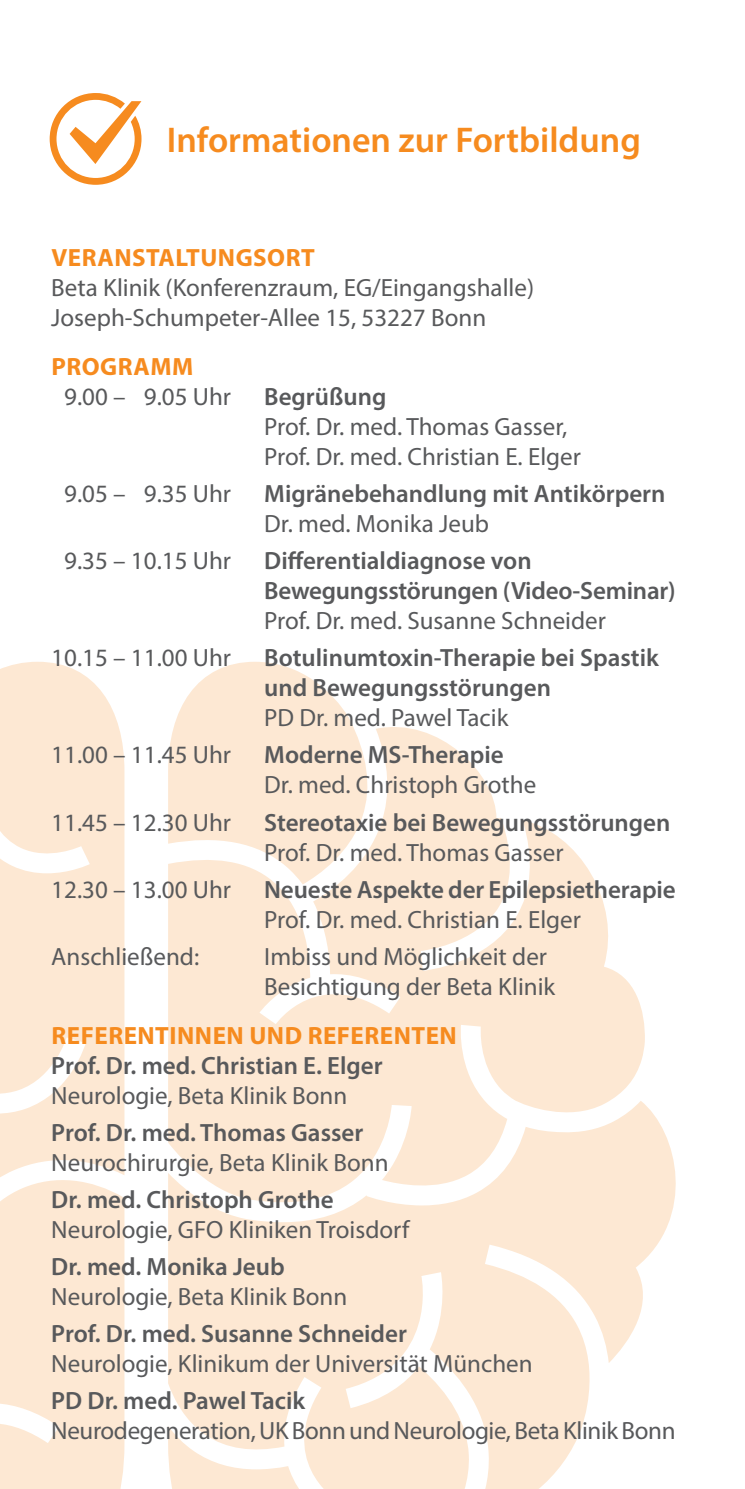
<style>
.page{position:relative;width:745px;height:1489px;background:#fff}
.page>*{position:absolute;margin:0;border:0;box-sizing:border-box;transform-origin:0 0}
.t1{font:600 35.75px "Myriad Pro";color:#f68b1f}
.t2{font:25px/30px "Myriad Pro";color:#58595b}
.t3{font:600 25px/30px "Myriad Pro";color:#58595b}
.t4{font:700 25px "Myriad Pro";letter-spacing:.02em;color:#f68b1f}
.s1{font-weight:700;color:#f68b1f}
.s2{color:#fff}
</style>
<div class="page">
<svg style="left:168px;top:1105px;width:508px;height:383px;fill:#fde8d3"></svg>
<svg style="left:168px;top:727px;width:477px;height:479px;fill:#fde8d3"></svg>
<svg style="left:168px;top:661px;width:204px;height:223px;fill:#fde8d3"></svg>
<svg style="left:0;top:661px;width:124px;height:419px;background:#fdead6"></svg>
<svg style="left:0;top:1080px;width:124px;height:408px;background:#fdead7"></svg>
<svg style="left:50px;top:93px;width:91px;height:92px"></svg>
<h1 class="t1" style="left:167px;top:118px;width:475px">Informationen zur Fortbildung</h1>
<p class="t4" style="left:52px;top:241px;width:264px">VERANSTALTUNGSORT</p>
<p class="t2" style="left:51px;top:272px;width:484px">Beta Klinik (Konferenzraum, EG/Eingangshalle)<br>Joseph-Schumpeter-Allee 15, 53227 Bonn</p>
<p class="t2" style="left:51px;top:351px;width:181px"><span class="s1">PROGRAMM<br></span><span class="s2">0</span>9.00 – <span class="s2">0</span>9.05 Uhr</p>
<p class="t3" style="left:264px;top:381px;width:124px">Begrüßung</p>
<p class="t2" style="left:264px;top:411px;width:318px">Prof. Dr. med. Thomas Gasser,<br>Prof. Dr. med. Christian E. Elger</p>
<p class="t2" style="left:51px;top:478px;width:181px"><span class="s2">0</span>9.05 – <span class="s2">0</span>9.35 Uhr</p>
<p class="t3" style="left:264px;top:478px;width:402px">Migränebehandlung mit Antikörpern</p>
<p class="t2" style="left:264px;top:508px;width:226px">Dr. med. Monika Jeub</p>
<p class="t2" style="left:51px;top:545px;width:181px"><span class="s2">0</span>9.35 – 10.15 Uhr</p>
<p class="t3" style="left:264px;top:545px;width:413px">Differentialdiagnose von<br>Bewegungsstörungen (Video-Seminar)</p>
<p class="t2" style="left:264px;top:605px;width:343px">Prof. Dr. med. Susanne Schneider</p>
<p class="t2" style="left:51px;top:642px;width:181px">10.15 – 11.00 Uhr</p>
<p class="t3" style="left:264px;top:642px;width:396px">Botulinumtoxin-Therapie bei Spastik und Bewegungsstörungen</p>
<p class="t2" style="left:264px;top:702px;width:245px">PD Dr. med. Pawel Tacik</p>
<p class="t2" style="left:51px;top:739px;width:181px">11.00 – 11.45 Uhr</p>
<p class="t3" style="left:264px;top:739px;width:241px">Moderne MS-Therapie</p>
<p class="t2" style="left:264px;top:769px;width:273px">Dr. med. Christoph Grothe</p>
<p class="t2" style="left:51px;top:806px;width:181px">11.45 – 12.30 Uhr</p>
<p class="t3" style="left:264px;top:806px;width:407px">Stereotaxie bei Bewegungsstörungen</p>
<p class="t2" style="left:264px;top:836px;width:300px">Prof. Dr. med. Thomas Gasser</p>
<p class="t2" style="left:51px;top:873px;width:181px">12.30 – 13.00 Uhr</p>
<p class="t3" style="left:264px;top:873px;width:413px">Neueste Aspekte der Epilepsietherapie</p>
<p class="t2" style="left:264px;top:903px;width:318px">Prof. Dr. med. Christian E. Elger</p>
<p class="t2" style="left:51px;top:940px;width:184px">Anschließend: I</p>
<p class="t2" style="left:264px;top:940px;width:292px">mbiss und Möglichkeit der<br>Besichtigung der Beta Klinik</p>
<p class="t4" style="left:52px;top:1018px;width:406px">REFERENTINNEN UND REFERENTEN</p>
<p class="t3" style="left:51px;top:1049px;width:332px">Prof. Dr. med. Christian E. Elger</p>
<p class="t2" style="left:51px;top:1079px;width:297px">Neurologie, Beta Klinik Bonn</p>
<p class="t3" style="left:51px;top:1116px;width:313px">Prof. Dr. med. Thomas Gasser</p>
<p class="t2" style="left:51px;top:1146px;width:338px">Neurochirurgie, Beta Klinik Bonn</p>
<p class="t3" style="left:51px;top:1183px;width:284px">Dr. med. Christoph Grothe</p>
<p class="t2" style="left:51px;top:1213px;width:360px">Neurologie, GFO Kliniken Troisdorf</p>
<p class="t3" style="left:51px;top:1250px;width:235px">Dr. med. Monika Jeub</p>
<p class="t2" style="left:51px;top:1281px;width:297px">Neurologie, Beta Klinik Bonn</p>
<p class="t3" style="left:51px;top:1317px;width:357px">Prof. Dr. med. Susanne Schneider</p>
<p class="t2" style="left:51px;top:1348px;width:482px">Neurologie, Klinikum der Universität München</p>
<p class="t3" style="left:51px;top:1384px;width:255px">PD Dr. med. Pawel Tacik</p>
<p class="t2" style="left:51px;top:1415px;width:625px">Neurodegeneration, UK Bonn und Neurologie, Beta Klinik Bonn</p>
</div>
